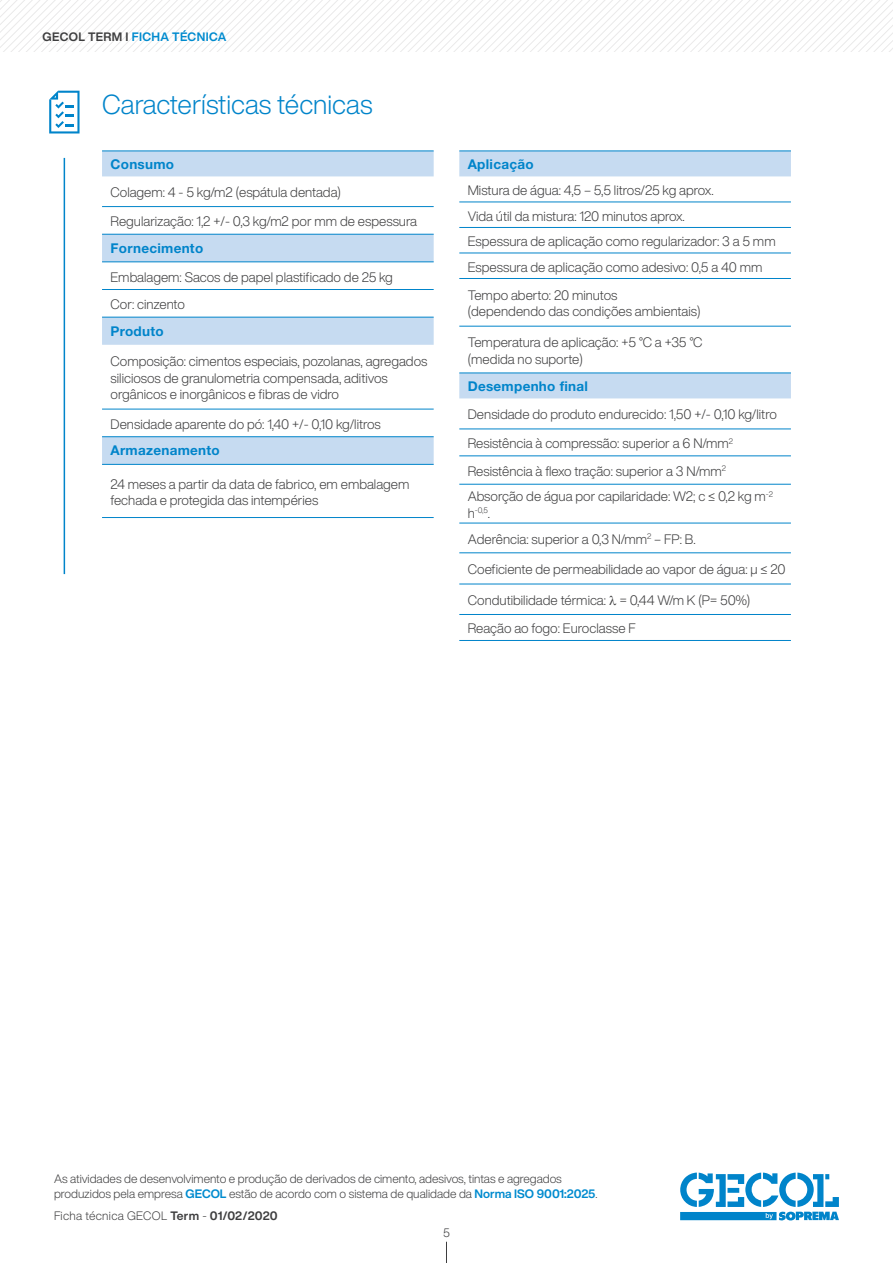
<style>
.page{position:relative;width:893px;height:1263px;background:#fff}
.page>*{position:absolute;margin:0;border:0;box-sizing:border-box;transform-origin:0 0}
.t1{font:300 27px "Helvetica Now Display";color:#0084ca}
.t2{font:300 13.5px/16.5px "Helvetica Now Display";color:#3e3e3f}
.t3{font:700 13.5px "Helvetica Neue LT Std";letter-spacing:.02em;color:#0084ca}
.t4{font:300 12px/15px "Helvetica Now Display";color:#3e3e3f}
.t5{font:300 12px "Helvetica Now Display";letter-spacing:.025em;color:#3e3e3f}
.t6{font:700 12px "Helvetica Now Display";letter-spacing:.03em;color:#008bcf}
.t7{font:300 7.8px "Helvetica Now Display";color:#3e3e3f}
.s1{color:#3e3e3f}
.s2{font-size:13.5px}
.s3{font-weight:700;color:#008bcf}
.s4{font-weight:700}
</style>
<div class="page">
<svg style="left:446px;top:1242px;width:1px;height:21px"></svg>
<svg style="left:680px;top:1172px;width:159px;height:48px"></svg>
<svg style="left:0;top:0;width:893px;height:51px"></svg>
<svg style="left:102px;top:152px;width:332px;height:312px"></svg>
<hr style="left:102px;top:151px;width:332px;height:1px;background:#0084ca">
<hr style="left:102px;top:206px;width:332px;height:1px;background:#0084ca">
<hr style="left:102px;top:261px;width:332px;height:1px;background:#0084ca">
<hr style="left:102px;top:409px;width:332px;height:1px;background:#0084ca">
<hr style="left:102px;top:464px;width:332px;height:1px;background:#0084ca">
<hr style="left:102px;top:234px;width:332px;height:1px;background:#0084ca">
<hr style="left:102px;top:289px;width:332px;height:1px;background:#0084ca">
<hr style="left:102px;top:317px;width:332px;height:1px;background:#0084ca">
<hr style="left:102px;top:436px;width:332px;height:1px;background:#0084ca">
<hr style="left:102px;top:517px;width:332px;height:1px;background:#0084ca">
<svg style="left:459px;top:152px;width:332px;height:50px"></svg>
<svg style="left:459px;top:252px;width:332px;height:332px"></svg>
<hr style="left:459px;top:640px;width:332px;height:1px;background:#0084ca">
<hr style="left:459px;top:202px;width:332px;height:1px;background:#0084ca">
<hr style="left:459px;top:227px;width:332px;height:1px;background:#0084ca">
<hr style="left:459px;top:253px;width:332px;height:1px;background:#0084ca">
<hr style="left:459px;top:278px;width:332px;height:1px;background:#0084ca">
<hr style="left:459px;top:326px;width:332px;height:1px;background:#0084ca">
<hr style="left:459px;top:373px;width:332px;height:1px;background:#0084ca">
<hr style="left:459px;top:429px;width:332px;height:1px;background:#0084ca">
<hr style="left:459px;top:455px;width:332px;height:1px;background:#0084ca">
<hr style="left:459px;top:484px;width:332px;height:1px;background:#0084ca">
<hr style="left:459px;top:523px;width:332px;height:1px;background:#0084ca">
<hr style="left:459px;top:552px;width:332px;height:1px;background:#0084ca">
<hr style="left:459px;top:584px;width:332px;height:1px;background:#0084ca">
<hr style="left:459px;top:614px;width:332px;height:1px;background:#0084ca">
<hr style="left:459px;top:151px;width:332px;height:1px;background:#0084ca">
<hr style="left:64px;top:158px;width:1px;height:416px;background:#0084ca">
<svg style="left:49px;top:91px;width:31px;height:42px"></svg>
<p class="t6" style="left:43px;top:28px;width:185px"><span class="s1">GECOL TERM I</span> FICHA TÉCNICA</p>
<h1 class="t1" style="left:102px;top:86px;width:272px">Características técnicas</h1>
<p class="t3" style="left:111px;top:156px;width:65px">Consumo</p>
<p class="t2" style="left:111px;top:178px;width:308px;line-height:29.1px">Colagem: 4 - 5 kg/m2 (espátula dentada)<br>Regularização: 1,2 +/- 0,3 kg/m2 por mm de espessura</p>
<p class="t3" style="left:111px;top:240px;width:94px">Fornecimento</p>
<p class="t2" style="left:111px;top:263px;width:284px;line-height:27.6px">Embalagem: Sacos de papel plastificado de 25 kg<br>Cor: cinzento</p>
<p class="t3" style="left:111px;top:323px;width:55px">Produto</p>
<p class="t2" style="left:111px;top:353px;width:318px">Composição: cimentos especiais, pozolanas, agregados siliciosos de granulometria compensada, aditivos orgânicos e inorgânicos e fibras de vidro</p>
<p class="t2" style="left:111px;top:416px;width:272px">Densidade aparente do pó: 1,40 +/- 0,10 kg/litros</p>
<p class="t3" style="left:111px;top:442px;width:111px">Armazenamento</p>
<p class="t2" style="left:111px;top:475px;width:300px">24 meses a partir da data de fabrico, em embalagem fechada e protegida das intempéries</p>
<p class="t3" style="left:468px;top:156px;width:67px">Aplicação</p>
<p class="t2" style="left:468px;top:177px;width:309px;line-height:25.7px">Mistura de água: 4,5 – 5,5 litros/25 kg aprox.<br>Vida útil da mistura: 120 minutos aprox.<br>Espessura de aplicação como regularizador: 3 a 5 mm Espessura de aplicação como adesivo: 0,5 a 40 mm</p>
<p class="t2" style="left:468px;top:287px;width:234px">Tempo aberto: 20 minutos<br>(dependendo das condições ambientais)</p>
<p class="t2" style="left:468px;top:334px;width:236px">Temperatura de aplicação: +5 °C a +35 °C (medida no suporte)</p>
<p class="t3" style="left:468px;top:377px;width:122px">Desempenho final</p>
<p class="t2" style="left:468px;top:400px;width:311px;line-height:29px">Densidade do produto endurecido: 1,50 +/- 0,10 kg/litro<br>Resistência à compressão: superior a 6 N/mm<sup>2</sup></p>
<p class="t2" style="left:468px;top:458px;width:307px;line-height:25.3px">Resistência à flexo tração: superior a 3 N/mm<sup>2<br></sup>Absorção de água por capilaridade: W2; c ≤ 0,2 kg m<sup>-2</sup></p>
<p class="t7" style="left:468px;top:505px;width:24px"><span class="s2">h</span>-0,5<span class="s2">.</span></p>
<p class="t2" style="left:468px;top:531px;width:229px">Aderência: superior a 0,3 N/mm<sup>2</sup> – FP: B.</p>
<p class="t2" style="left:468px;top:561px;width:319px">Coeficiente de permeabilidade ao vapor de água: µ ≤ 20</p>
<p class="t2" style="left:468px;top:586px;width:284px;line-height:28.2px">Condutibilidade térmica: = 0,44 W/m K (P= 50%)<br>Reação ao fogo: Euroclasse F</p>
<p class="t4" style="left:54px;top:1171px;width:545px">As atividades de desenvolvimento e produção de derivados de cimento, adesivos, tintas e agregados produzidos pela empresa <span class="s3">GECOL</span> estão de acordo com o sistema de qualidade da <span class="s3">Norma ISO 9001:2025</span>.</p>
<p class="t5" style="left:54px;top:1208px;width:225px">Ficha técnica GECOL <span class="s4">Term</span> - <span class="s4">01/02/2020</span></p>
<p class="t4" style="left:443px;top:1225px;width:8px">5</p>
</div>
